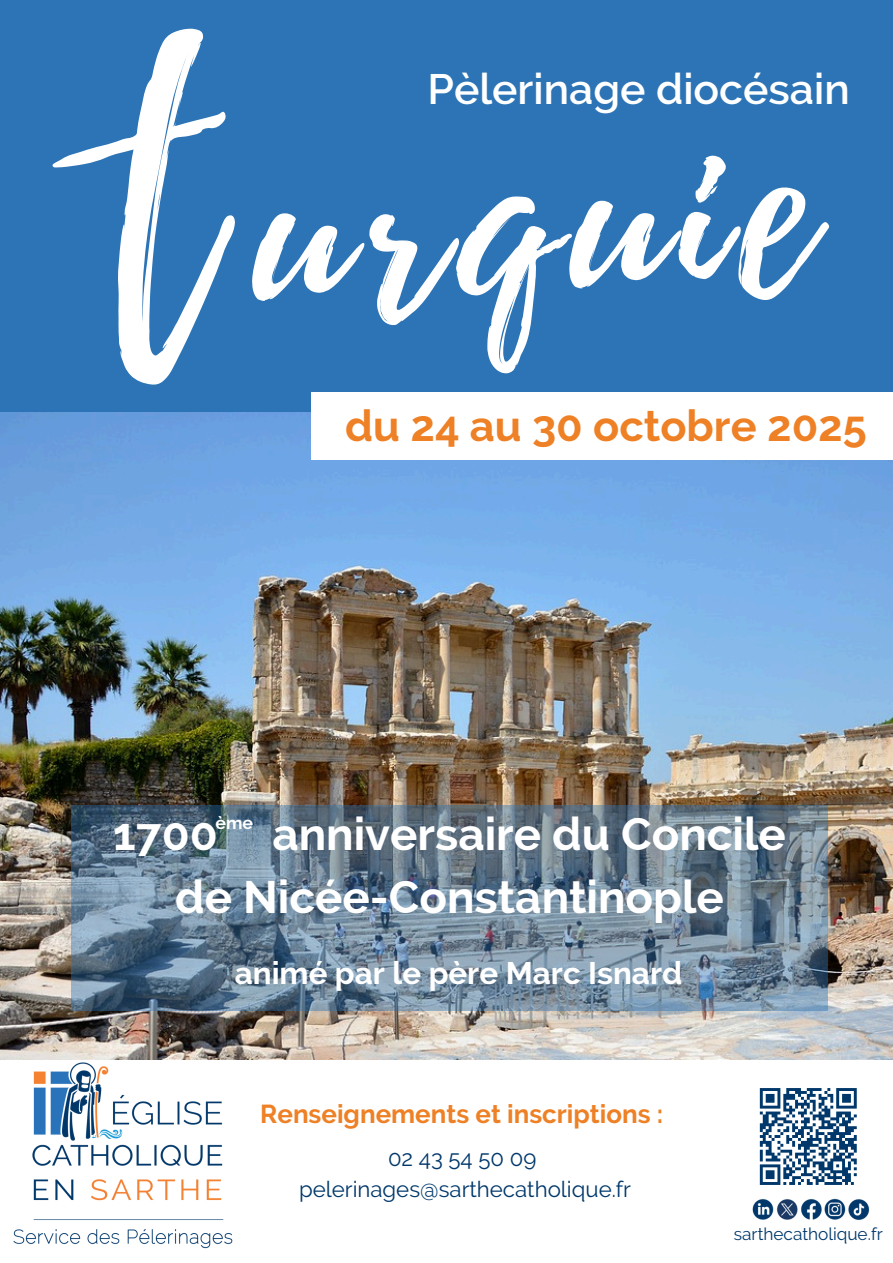
<style>
.page{position:relative;width:893px;height:1263px;background:#2c74b5}
.page>*{position:absolute;margin:0;border:0;box-sizing:border-box;transform-origin:0 0}
.t1{font:240.08px "Playlist Script";color:#fff}
.t2{font:700 45.67px/63.6px "Raleway";color:#fff;text-align:center}
.t3{font:700 43.28px "Raleway";color:#ee8025}
.t4{font:600 42.67px "Raleway";color:#fff}
.t5{font:700 31.35px "Raleway";color:#fff}
.t6{font:700 25.88px "Raleway";color:#ee8025}
.t7{font:22.2px/30.9px "Raleway";color:#00386b;text-align:center}
.t8{font:700 17.77px "Raleway";color:#fff}
.t9{font:17.17px "Raleway";color:#00386b}
</style>
<div class="page">
<div style="left:0;top:1050px;width:893px;height:213px;background:#fff"></div>
<img style="left:0;top:413px;width:893px;height:646px">
<div style="left:311px;top:392px;width:582px;height:67px;background:#fff"></div>
<svg style="left:71px;top:805px;width:756px;height:206px;background:#6a8093"></svg>
<img style="left:752px;top:1198px;width:118px;height:22px">
<img style="left:0;top:1053px;width:261px;height:196px">
<svg style="left:759px;top:1088px;width:98px;height:97px"></svg>
<h3 class="t4" style="left:427px;top:64px;width:424px">Pèlerinage diocésain</h3>
<p class="t1" style="left:244px;top:61px;width:562px;rotate:-2deg">urquie</p>
<p class="t3" style="left:345px;top:400px;width:523px">du 24 au 30 octobre 2025</p>
<p class="t8" style="left:215px;top:812px;width:39px">ème</p>
<p class="t2" style="left:113px;top:802px;width:674px">1700 anniversaire du Concile de Nicée-Constantinople</p>
<h2 class="t5" style="left:235px;top:954px;width:449px">animé par le père Marc Isnard</h2>
<h1 class="t6" style="left:260px;top:1099px;width:404px">Renseignements et inscriptions :</h1>
<h6 class="t7" style="left:299px;top:1143px;width:333px">02 43 54 50 09 pelerinages@sarthecatholique.fr</h6>
<h2 class="t9" style="left:734px;top:1224px;width:150px">sarthecatholique.fr</h2>
</div>
